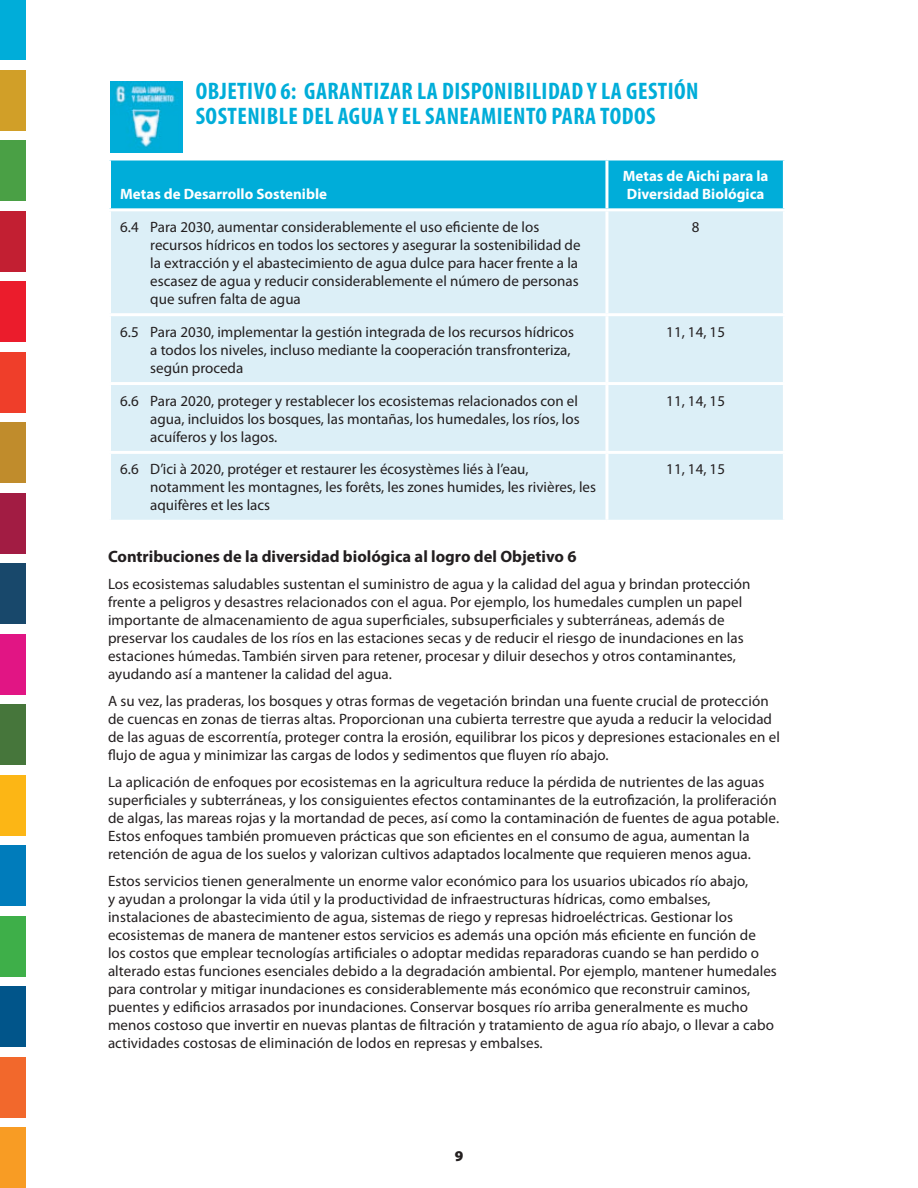
<style>
.page{position:relative;width:918px;height:1188px;background:#fff}
.page>*{position:absolute;margin:0;border:0;box-sizing:border-box;transform-origin:0 0}
.t1{font:700 condensed 24px/25.5px "Myriad Pro";letter-spacing:.02em;color:#00add9}
.t2{font:700 16.5px "Myriad Pro";color:#231f20}
.t3{font:15px/18px "Myriad Pro";letter-spacing:.005em;color:#231f20}
.t4{font:700 15px/18px "Myriad Pro";color:#fff}
.t5{font:900 15px "Myriad Pro";color:#231f20}
</style>
<div class="page">
<div style="left:0;top:70px;width:26px;height:61px;background:#d19f28"></div>
<div style="left:0;top:0;width:26px;height:60px;background:#00add9"></div>
<div style="left:0;top:282px;width:26px;height:60px;background:#eb1c2c"></div>
<div style="left:0;top:211px;width:26px;height:61px;background:#c21f32"></div>
<div style="left:0;top:352px;width:26px;height:61px;background:#ef3e2a"></div>
<div style="left:0;top:141px;width:26px;height:60px;background:#4aa045"></div>
<div style="left:0;top:775px;width:26px;height:61px;background:#fcb615"></div>
<div style="left:0;top:493px;width:26px;height:61px;background:#a21c43"></div>
<div style="left:0;top:1057px;width:26px;height:61px;background:#f2682c"></div>
<div style="left:0;top:1128px;width:26px;height:60px;background:#f89c24"></div>
<div style="left:0;top:634px;width:26px;height:61px;background:#e11584"></div>
<div style="left:0;top:423px;width:26px;height:60px;background:#c08c2c"></div>
<div style="left:0;top:705px;width:26px;height:60px;background:#46763b"></div>
<div style="left:0;top:846px;width:26px;height:60px;background:#007cbb"></div>
<div style="left:0;top:916px;width:26px;height:61px;background:#3eaf49"></div>
<div style="left:0;top:987px;width:26px;height:60px;background:#01558a"></div>
<div style="left:0;top:564px;width:26px;height:60px;background:#18486b"></div>
<div style="left:110px;top:160px;width:674px;height:48px;background:#00add9"></div>
<div style="left:111px;top:211px;width:672px;height:309px;background:#dceff7"></div>
<hr style="left:108px;top:161px;width:3px;height:47px;background:#fff">
<hr style="left:605px;top:161px;width:3px;height:47px;background:#fff">
<hr style="left:783px;top:161px;width:3px;height:47px;background:#fff">
<hr style="left:605px;top:211px;width:3px;height:102px;background:#fff">
<hr style="left:108px;top:313px;width:499px;height:3px;background:#fff">
<hr style="left:607px;top:313px;width:179px;height:3px;background:#fff">
<hr style="left:605px;top:316px;width:3px;height:66px;background:#fff">
<hr style="left:108px;top:382px;width:499px;height:3px;background:#fff">
<hr style="left:607px;top:382px;width:179px;height:3px;background:#fff">
<hr style="left:605px;top:385px;width:3px;height:66px;background:#fff">
<hr style="left:108px;top:451px;width:499px;height:3px;background:#fff">
<hr style="left:607px;top:451px;width:179px;height:3px;background:#fff">
<hr style="left:605px;top:454px;width:3px;height:66px;background:#fff">
<img style="left:110px;top:81px;width:72px;height:71px">
<h1 class="t1" style="left:196px;top:79px;width:504px">OBJETIVO 6: GARANTIZAR LA DISPONIBILIDAD Y LA GESTIÓN<br>SOSTENIBLE DEL AGUA Y EL SANEAMIENTO PARA TODOS</h1>
<p class="t4" style="left:120px;top:185px;width:208px">Metas de Desarrollo Sostenible</p>
<p class="t4" style="left:623px;top:167px;width:147px">Metas de Aichi para la<br>Diversidad Biológica</p>
<p class="t3" style="left:150px;top:218px;width:432px;text-indent:-30px">6.4 Para 2030, aumentar considerablemente el uso eficiente de los recursos hídricos en todos los sectores y asegurar la sostenibilidad de la extracción y el abastecimiento de agua dulce para hacer frente a la escasez de agua y reducir considerablemente el número de personas que sufren falta de agua</p>
<p class="t3" style="left:692px;top:218px;width:9px">8</p>
<p class="t3" style="left:150px;top:323px;width:425px;text-indent:-30px">6.5 Para 2030, implementar la gestión integrada de los recursos hídricos a todos los niveles, incluso mediante la cooperación transfronteriza, según proceda</p>
<p class="t3" style="left:666px;top:323px;width:60px">11, 14, 15</p>
<p class="t3" style="left:150px;top:392px;width:431px;text-align:justify;text-indent:-30px">6.6 Para 2020, proteger y restablecer los ecosistemas relacionados con el agua, incluidos los bosques, las montañas, los humedales, los ríos, los acuíferos y los lagos.</p>
<p class="t3" style="left:666px;top:392px;width:60px">11, 14, 15</p>
<p class="t3" style="left:150px;top:461px;width:447px;text-indent:-30px">6.6 D’ici à 2020, protéger et restaurer les écosystèmes liés à l’eau, notamment les montagnes, les forêts, les zones humides, les rivières, les aquifères et les lacs</p>
<p class="t3" style="left:666px;top:461px;width:60px">11, 14, 15</p>
<p class="t2" style="left:108px;top:547px;width:470px">Contribuciones de la diversidad biológica al logro del Objetivo 6</p>
<p class="t3" style="left:108px;top:575px;width:644px">Los ecosistemas saludables sustentan el suministro de agua y la calidad del agua y brindan protección frente a peligros y desastres relacionados con el agua. Por ejemplo, los humedales cumplen un papel importante de almacenamiento de agua superficiales, subsuperficiales y subterráneas, además de preservar los caudales de los ríos en las estaciones secas y de reducir el riesgo de inundaciones en las estaciones húmedas. También sirven para retener, procesar y diluir desechos y otros contaminantes, ayudando así a mantener la calidad del agua.</p>
<p class="t3" style="left:108px;top:692px;width:674px">A su vez, las praderas, los bosques y otras formas de vegetación brindan una fuente crucial de protección de cuencas en zonas de tierras altas. Proporcionan una cubierta terrestre que ayuda a reducir la velocidad de las aguas de escorrentía, proteger contra la erosión, equilibrar los picos y depresiones estacionales en el flujo de agua y minimizar las cargas de lodos y sedimentos que fluyen río abajo.</p>
<p class="t3" style="left:108px;top:773px;width:673px">La aplicación de enfoques por ecosistemas en la agricultura reduce la pérdida de nutrientes de las aguas superficiales y subterráneas, y los consiguientes efectos contaminantes de la eutrofización, la proliferación de algas, las mareas rojas y la mortandad de peces, así como la contaminación de fuentes de agua potable.<br>Estos enfoques también promueven prácticas que son eficientes en el consumo de agua, aumentan la retención de agua de los suelos y valorizan cultivos adaptados localmente que requieren menos agua.</p>
<p class="t3" style="left:108px;top:872px;width:670px">Estos servicios tienen generalmente un enorme valor económico para los usuarios ubicados río abajo,<br>y ayudan a prolongar la vida útil y la productividad de infraestructuras hídricas, como embalses, instalaciones de abastecimiento de agua, sistemas de riego y represas hidroeléctricas. Gestionar los ecosistemas de manera de mantener estos servicios es además una opción más eficiente en función de los costos que emplear tecnologías artificiales o adoptar medidas reparadoras cuando se han perdido o alterado estas funciones esenciales debido a la degradación ambiental. Por ejemplo, mantener humedales para controlar y mitigar inundaciones es considerablemente más económico que reconstruir caminos, puentes y edificios arrasados por inundaciones. Conservar bosques río arriba generalmente es mucho menos costoso que invertir en nuevas plantas de filtración y tratamiento de agua río abajo, o llevar a cabo actividades costosas de eliminación de lodos en represas y embalses.</p>
<p class="t5" style="left:455px;top:1147px;width:10px">9</p>
</div>
